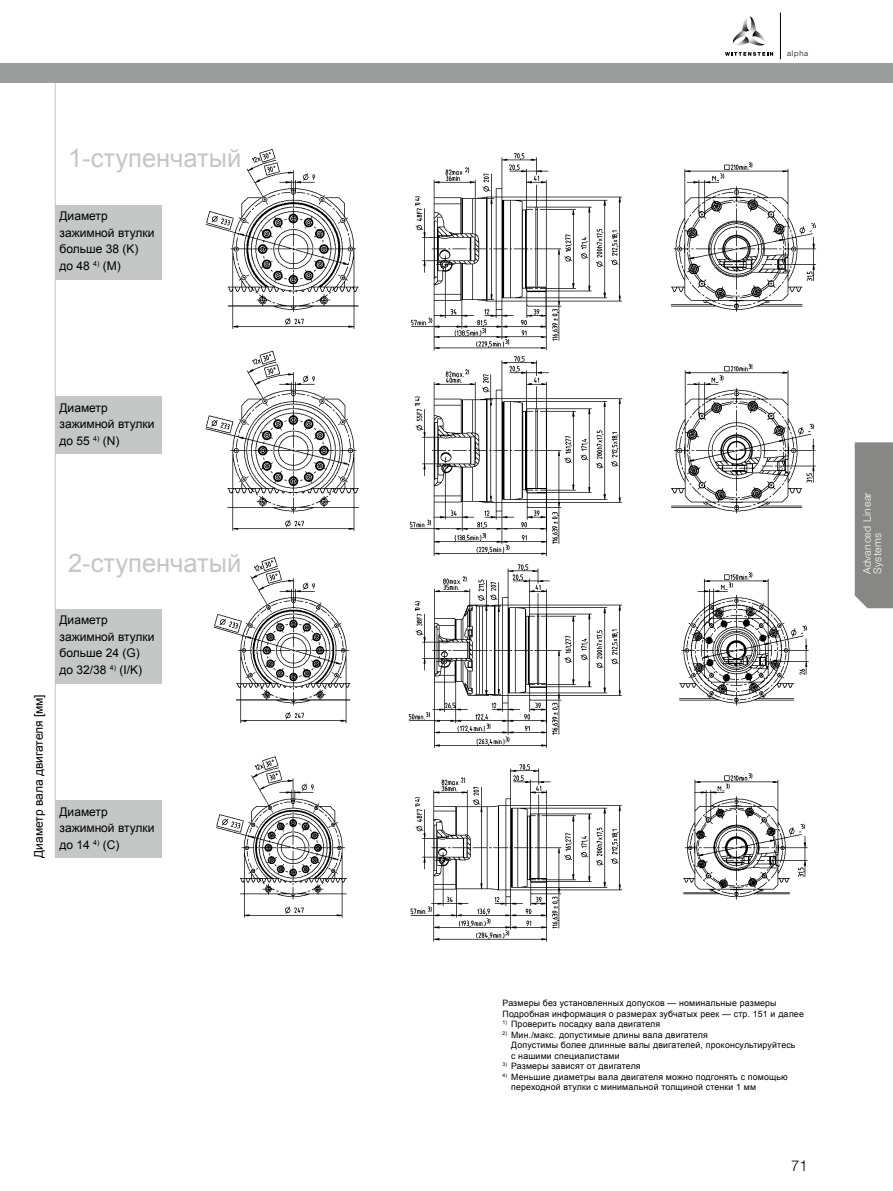
<style>
.page{position:relative;width:893px;height:1191px;background:#fff}
.page>*{position:absolute;margin:0;border:0;box-sizing:border-box;transform-origin:0 0}
.t1{font:25.5px "Arial";color:#c5c6c6}
.t2{font:300 15px "Helvetica Neue LT Std";color:#000}
.t3{font:12px/16.5px "Arial";color:#000}
.t4{font:300 10.5px/10.5px "Helvetica Neue LT Std";letter-spacing:.045em;color:#fff}
.t5{font:8.7px/10.5px "Arial";letter-spacing:.02em;color:#000}
.t6{font:300 7.65px "Helvetica Neue LT";letter-spacing:.1em;color:#000}
</style>
<div class="page">
<svg style="left:732px;top:16px;width:33px;height:30px"></svg>
<svg style="left:725px;top:52px;width:48px;height:4px"></svg>
<hr style="left:780px;top:12px;width:1px;height:47px;background:#000">
<div style="left:0;top:64px;width:893px;height:19px;background:#9c9d9d"></div>
<img style="left:205px;top:149px;width:612px;height:793px">
<hr style="left:55px;top:83px;width:1px;height:774px;background:#c5c6c6">
<div style="left:855px;top:442px;width:38px;height:166px;background:#878786"></div>
<div style="left:55px;top:205px;width:107px;height:74px;background:#c5c6c6"></div>
<div style="left:55px;top:609px;width:107px;height:74px;background:#c5c6c6"></div>
<div style="left:55px;top:396px;width:107px;height:58px;background:#c5c6c6"></div>
<div style="left:55px;top:800px;width:107px;height:58px;background:#c5c6c6"></div>
<h1 class="t1" style="left:68px;top:142px;width:175px">1-ступенчатый</h1>
<h3 class="t3" style="left:60px;top:208px;width:96px">Диаметр зажимной втулки больше 38 (K) до 48 <sup>4)</sup> (M)</h3>
<h3 class="t3" style="left:60px;top:399px;width:96px">Диаметр зажимной втулки до 55 <sup>4)</sup> (N)</h3>
<h1 class="t1" style="left:68px;top:546px;width:175px">2-ступенчатый</h1>
<h3 class="t3" style="left:30px;top:858px;width:165px;rotate:-90deg">Диаметр вала двигателя [мм]</h3>
<h3 class="t3" style="left:60px;top:612px;width:96px">Диаметр зажимной втулки больше 24 (G) до 32/38 <sup>4)</sup> (I/K)</h3>
<h3 class="t3" style="left:60px;top:803px;width:50px">Диаметр</h3>
<h3 class="t3" style="left:60px;top:819px;width:96px">зажимной втулки</h3>
<h3 class="t3" style="left:77px;top:836px;width:24px">48 <sup>4)</sup></h3>
<h3 class="t3" style="left:60px;top:836px;width:61px">до 14 (MC)</h3>
<p class="t6" style="left:787px;top:48px;width:23px">alpha</p>
<p class="t4" style="left:861px;top:574px;width:83px;rotate:-90deg">Advanced Linear<br>Systems</p>
<p class="t5" style="left:503px;top:997px;width:303px">Размеры без установленных допусков — номинальные размеры<br>Подробная информация о размерах зубчатых реек — стр. 151 и далее</p>
<p class="t5" style="left:503px;top:1018px;width:159px"><sup>1)</sup> Проверить посадку вала двигателя</p>
<p class="t5" style="left:511px;top:1029px;width:286px;text-indent:-9px"><sup>2)</sup> Мин./макс. допустимые длины вала двигателя<br>Допустимы более длинные валы двигателей, проконсультируйтесь с нашими специалистами</p>
<p class="t5" style="left:503px;top:1061px;width:140px"><sup>3)</sup> Размеры зависят от двигателя</p>
<p class="t5" style="left:511px;top:1071px;width:278px;text-indent:-9px"><sup>4)</sup> Меньшие диаметры вала двигателя можно подгонять с помощью переходной втулки с минимальной толщиной стенки 1 мм</p>
<h2 class="t2" style="left:791px;top:1156px;width:18px">71</h2>
</div>
